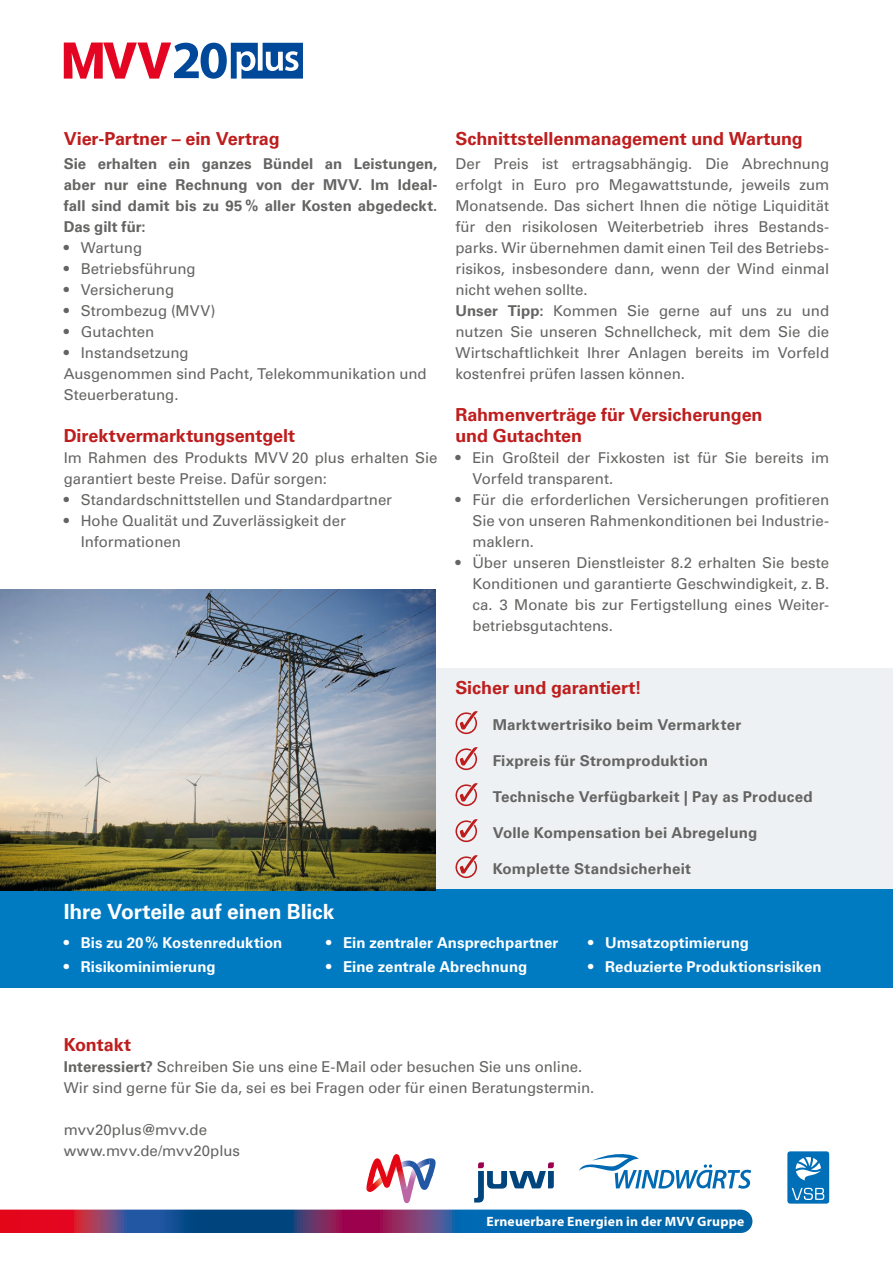
<style>
.page{position:relative;width:893px;height:1263px;background:#fff}
.page>*{position:absolute;margin:0;border:0;box-sizing:border-box;transform-origin:0 0}
.t1{font:700 21px "Univers LT Pro 65";letter-spacing:-.005em;color:#fff}
.t2{font:700 18px/21px "Univers LT Pro 65";letter-spacing:-.005em;color:#be1d1d}
.t3{font:15px/21px "Univers LT Pro 55 Roman";color:#646463}
.t4{font:700 15px/21px "Univers LT Pro 65";letter-spacing:.01em;color:#646463;text-align:justify}
.t5{font:700 15px "Univers LT Pro 65";color:#fff}
.t6{font:700 13.5px "Myriad Pro";letter-spacing:.015em;color:#fff}
.t7{font:600 10.2px "Myriad Pro";letter-spacing:-.01em;color:#fff}
.s1{font-family:"Univers LT Pro 65";font-weight:700}
</style>
<div class="page">
<div style="left:0;top:668px;width:893px;height:222px;background:#eef1f3"></div>
<div style="left:0;top:890px;width:893px;height:98px;background:#007bc2"></div>
<img style="left:0;top:589px;width:435px;height:301px">
<svg style="left:455px;top:711px;width:23px;height:23px"></svg>
<svg style="left:455px;top:747px;width:23px;height:23px"></svg>
<svg style="left:455px;top:783px;width:23px;height:23px"></svg>
<svg style="left:455px;top:819px;width:23px;height:23px"></svg>
<svg style="left:455px;top:855px;width:23px;height:23px"></svg>
<svg style="left:64px;top:43px;width:239px;height:36px"></svg>
<svg style="left:0;top:1209px;width:752px;height:24px;background:#424c86"></svg>
<svg style="left:579px;top:1154px;width:172px;height:35px"></svg>
<svg style="left:474px;top:1162px;width:80px;height:40px"></svg>
<svg style="left:366px;top:1154px;width:70px;height:49px"></svg>
<div style="left:787px;top:1151px;width:42px;height:52px;background:#006fb7;border-radius:3px"></div>
<svg style="left:796px;top:1157px;width:25px;height:23px"></svg>
<svg style="left:792px;top:1188px;width:32px;height:12px"></svg>
<p class="t2" style="left:64px;top:127px;width:217px">Vier-Partner – ein Vertrag</p>
<p class="t4" style="left:64px;top:152px;width:375px">Sie erhalten ein ganzes Bündel an Leistungen, aber nur eine Rechnung von der MVV. Im Ideal&shy;fall sind damit bis zu 95 % aller Kosten abgedeckt.<br>Das gilt für:</p>
<p class="t3" style="left:64px;top:236px;width:80px">• Wartung</p>
<p class="t3" style="left:64px;top:257px;width:133px">• Betriebsführung</p>
<p class="t3" style="left:64px;top:278px;width:112px">• Versicherung</p>
<p class="t3" style="left:64px;top:299px;width:153px">• Strombezug (MVV)</p>
<p class="t3" style="left:64px;top:320px;width:92px">• Gutachten</p>
<p class="t3" style="left:64px;top:341px;width:364px">• Instandsetzung<br>Ausgenommen sind Pacht, Telekommunikation und<br>Steuerberatung.</p>
<p class="t2" style="left:64px;top:424px;width:233px">Direktvermarktungsentgelt</p>
<p class="t3" style="left:64px;top:446px;width:375px">Im Rahmen des Produkts MVV 20 plus erhalten Sie garantiert beste Preise. Dafür sorgen:</p>
<p class="t3" style="left:64px;top:488px;width:330px">• Standardschnittstellen und Standardpartner</p>
<p class="t3" style="left:81px;top:509px;width:267px;text-indent:-17px">• Hohe Qualität und Zuverlässigkeit der<br>Informationen</p>
<p class="t2" style="left:455px;top:127px;width:349px">Schnittstellenmanagement und Wartung</p>
<p class="t3" style="left:455px;top:152px;width:375px">Der Preis ist ertragsabhängig. Die Abrechnung erfolgt in Euro pro Megawattstunde, jeweils zum Monatsende. Das sichert Ihnen die nötige Liquidität für den risikolosen Weiterbetrieb ihres Bestands&shy;parks. Wir übernehmen damit einen Teil des Betriebs&shy;risikos, insbesondere dann, wenn der Wind einmal nicht wehen sollte.<br><span class="s1">Unser Tipp:</span> Kommen Sie gerne auf uns zu und nutzen Sie unseren Schnellcheck, mit dem Sie die Wirtschaftlichkeit Ihrer Anlagen bereits im Vorfeld kostenfrei prüfen lassen können.</p>
<p class="t2" style="left:455px;top:403px;width:309px">Rahmenverträge für Versicherungen und Gutachten</p>
<p class="t3" style="left:472px;top:446px;width:358px;text-indent:-17px">• Ein Großteil der Fixkosten ist für Sie bereits im<br>Vorfeld transparent.</p>
<p class="t3" style="left:472px;top:488px;width:358px;text-align:justify;text-indent:-17px">• Für die erforderlichen Versicherungen profitieren Sie von unseren Rahmenkonditionen bei Industrie&shy;maklern.</p>
<p class="t3" style="left:472px;top:551px;width:358px;text-align:justify;text-indent:-17px">• Über unseren Dienstleister 8.2 erhalten Sie beste Konditionen und garantierte Geschwindigkeit, z. B. ca. 3 Monate bis zur Fertigstellung eines Weiter&shy;betriebsgutachtens.</p>
<p class="t2" style="left:455px;top:676px;width:188px">Sicher und garantiert!</p>
<p class="t4" style="left:493px;top:713px;width:250px">Marktwertrisiko beim Vermarkter</p>
<p class="t4" style="left:493px;top:749px;width:217px">Fixpreis für Stromproduktion</p>
<p class="t4" style="left:493px;top:785px;width:321px">Technische Verfügbarkeit | Pay as Produced</p>
<p class="t4" style="left:493px;top:821px;width:266px">Volle Kompensation bei Abregelung</p>
<p class="t4" style="left:493px;top:857px;width:200px">Komplette Standsicherheit</p>
<h1 class="t1" style="left:64px;top:897px;width:272px">Ihre Vorteile auf einen Blick</h1>
<p class="t5" style="left:64px;top:932px;width:220px">• Bis zu 20% Kostenreduktion</p>
<p class="t5" style="left:64px;top:956px;width:153px">• Risikominimierung</p>
<p class="t5" style="left:326px;top:932px;width:234px">• Ein zentraler Ansprechpartner</p>
<p class="t5" style="left:326px;top:956px;width:203px">• Eine zentrale Abrechnung</p>
<p class="t5" style="left:588px;top:932px;width:162px">• Umsatzoptimierung</p>
<p class="t5" style="left:588px;top:956px;width:235px">• Reduzierte Produktionsrisiken</p>
<p class="t2" style="left:64px;top:1033px;width:69px">Kontakt</p>
<p class="t3" style="left:64px;top:1055px;width:532px"><span class="s1">Interessiert?</span> Schreiben Sie uns eine E-Mail oder besuchen Sie uns online.<br>Wir sind gerne für Sie da, sei es bei Fragen oder für einen Beratungstermin.</p>
<p class="t3" style="left:64px;top:1118px;width:178px">mvv20plus<span class="s1">@</span>mvv.de www.mvv.de/mvv20plus</p>
<p class="t7" style="left:564px;top:1208px;width:182px">Erneuerbare Energien in der MVV Gruppe</p>
<p class="t6" style="left:486px;top:1214px;width:259px">Erneuerbare Energien in der MVV Gruppe</p>
</div>
